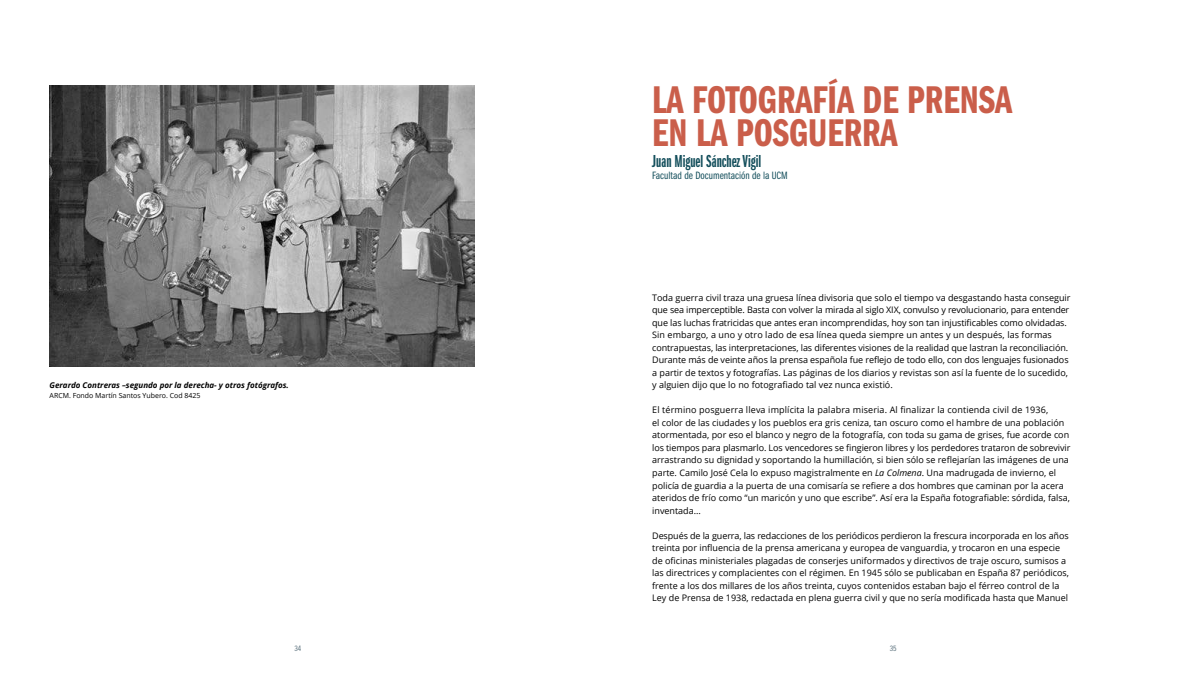
<style>
.page{position:relative;width:1191px;height:681px;background:#fff}
.page>*{position:absolute;margin:0;border:0;box-sizing:border-box;transform-origin:0 0}
.t1{font:40px/33px "ITC Franklin Gothic Std Dm Cp";color:#ca5e4a}
.t2{font:18px "ITC Franklin Gothic Std Dm X Cp";color:#134e5b}
.t3{font:11px "ITC Franklin Gothic Std Bk Cp";color:#134e5b}
.t4{font:9px/12.5px "Open Sans";color:#000}
.t5{font:italic 700 8px "Open Sans";color:#000}
.t6{font:8px "ITC Franklin Gothic Std Bk Cp";color:#576e7a}
.t7{font:7px "Open Sans";color:#000}
.s1{font-style:italic}
</style>
<div class="page">
<img style="left:50px;top:85px;width:425px;height:282px">
<p class="t5" style="left:50px;top:379px;width:241px">Gerardo Contreras –segundo por la derecha- y otros fotógrafos.</p>
<p class="t7" style="left:50px;top:390px;width:152px">ARCM. Fondo Martín Santos Yubero. Cod 8425</p>
<h1 class="t1" style="left:652px;top:83px;width:361px">LA FOTOGRAFÍA DE PRENSA<br>EN LA POSGUERRA</h1>
<h2 class="t2" style="left:652px;top:151px;width:110px">Juan Miguel Sánchez Vigil</h2>
<p class="t3" style="left:652px;top:169px;width:137px">Facultad de Documentación de la UCM</p>
<p class="t4" style="left:652px;top:291px;width:420px">Toda guerra civil traza una gruesa línea divisoria que solo el tiempo va desgastando hasta conseguir que sea imperceptible. Basta con volver la mirada al siglo XIX, convulso y revolucionario, para entender que las luchas fratricidas que antes eran incomprendidas, hoy son tan injustificables como olvidadas.<br>Sin embargo, a uno y otro lado de esa línea queda siempre un antes y un después, las formas contrapuestas, las interpretaciones, las diferentes visiones de la realidad que lastran la reconciliación.<br>Durante más de veinte años la prensa española fue reflejo de todo ello, con dos lenguajes fusionados a partir de textos y fotografías. Las páginas de los diarios y revistas son así la fuente de lo sucedido, y alguien dijo que lo no fotografiado tal vez nunca existió.</p>
<p class="t4" style="left:652px;top:403px;width:420px">El término posguerra lleva implícita la palabra miseria. Al finalizar la contienda civil de 1936,<br>el color de las ciudades y los pueblos era gris ceniza, tan oscuro como el hambre de una población atormentada, por eso el blanco y negro de la fotografía, con toda su gama de grises, fue acorde con los tiempos para plasmarlo. Los vencedores se fingieron libres y los perdedores trataron de sobrevivir arrastrando su dignidad y soportando la humillación, si bien sólo se reflejarían las imágenes de una parte. Camilo José Cela lo expuso magistralmente en <span class="s1">La Colmena</span>. Una madrugada de invierno, el policía de guardia a la puerta de una comisaría se refiere a dos hombres que caminan por la acera ateridos de frío como “un maricón y uno que escribe”. Así era la España fotografiable: sórdida, falsa, inventada…</p>
<p class="t4" style="left:652px;top:528px;width:418px">Después de la guerra, las redacciones de los periódicos perdieron la frescura incorporada en los años treinta por influencia de la prensa americana y europea de vanguardia, y trocaron en una especie de oficinas ministeriales plagadas de conserjes uniformados y directivos de traje oscuro, sumisos a las directrices y complacientes con el régimen. En 1945 sólo se publicaban en España 87 periódicos, frente a los dos millares de los años treinta, cuyos contenidos estaban bajo el férreo control de la Ley de Prensa de 1938, redactada en plena guerra civil y que no sería modificada hasta que Manuel</p>
<p class="t6" style="left:294px;top:643px;width:8px">34</p>
<p class="t6" style="left:890px;top:643px;width:8px">35</p>
</div>
